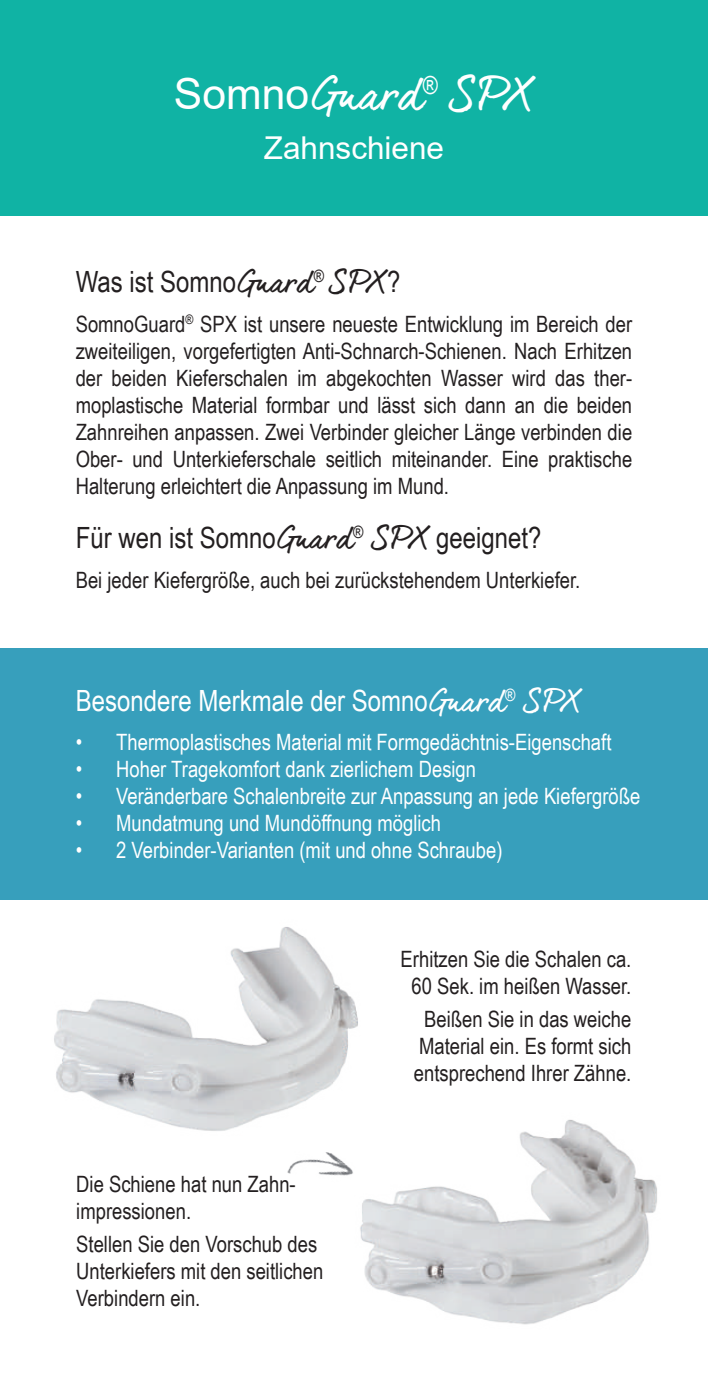
<style>
.page{position:relative;width:708px;height:1378px;background:#fff}
.page>*{position:absolute;margin:0;border:0;box-sizing:border-box;transform-origin:0 0}
.t1{font:42.75px "dear Joe 6";color:#fff}
.t2{font:31.5px "Arial";color:#fff}
.t3{font:29.25px "Arial Narrow";color:#231f20}
.t4{font:29.25px "Arial Narrow";color:#fff}
.t5{font:22.5px/27px "Arial Narrow";color:#231f20;text-align:center}
.t6{font:22.5px "Arial Narrow";color:#fff}
.s1{font-family:"Arial"}
.s2{font-family:"dear Joe 6"}
</style>
<div class="page">
<div style="left:0;top:0;width:708px;height:216px;background:#10b3a4"></div>
<div style="left:0;top:647px;width:708px;height:252px;background:#379fbc"></div>
<img style="left:287px;top:1152px;width:49px;height:24px">
<img style="left:54px;top:927px;width:304px;height:204px">
<img style="left:336px;top:1103px;width:321px;height:222px">
<h1 class="t1" style="left:174px;top:69px;width:362px"><span class="s1">Somno</span>Guard<sup>®</sup> SPX</h1>
<h2 class="t2" style="left:264px;top:126px;width:182px">Zahnschiene</h2>
<h3 class="t3" style="left:76px;top:260px;width:326px">Was ist Somno<span class="s2">Guard</span><sup>®</sup> <span class="s2">SPX</span>?</h3>
<p class="t5" style="left:76px;top:309px;width:558px;text-align:justify">SomnoGuard<sup>®</sup> SPX ist unsere neueste Entwicklung im Bereich der zweiteiligen, vorgefertigten Anti-Schnarch-Schienen. Nach Erhitzen der beiden Kieferschalen im abgekochten Wasser wird das ther&shy;moplastische Material formbar und lässt sich dann an die beiden Zahnreihen anpassen. Zwei Verbinder gleicher Länge verbinden die Ober- und Unterkieferschale seitlich miteinander. Eine praktische Halterung erleichtert die Anpassung im Mund.</p>
<h3 class="t3" style="left:76px;top:516px;width:467px">Für wen ist Somno<span class="s2">Guard</span><sup>®</sup> <span class="s2">SPX</span> geeignet?</h3>
<p class="t5" style="left:76px;top:565px;width:506px">Bei jeder Kiefergröße, auch bei zurückstehendem Unterkiefer.</p>
<h3 class="t4" style="left:76px;top:679px;width:507px">Besondere Merkmale der Somno<span class="s2">Guard</span><sup>®</sup> <span class="s2">SPX</span></h3>
<p class="t6" style="left:76px;top:726px;width:537px">• Thermoplastisches Material mit Formgedächtnis-Eigenschaft</p>
<p class="t6" style="left:76px;top:753px;width:402px">• Hoher Tragekomfort dank zierlichem Design</p>
<p class="t6" style="left:76px;top:780px;width:566px">• Veränderbare Schalenbreite zur Anpassung an jede Kiefergröße</p>
<p class="t6" style="left:76px;top:807px;width:367px">• Mundatmung und Mundöffnung möglich</p>
<p class="t6" style="left:76px;top:834px;width:428px">• 2 Verbinder-Varianten (mit und ohne Schraube)</p>
<p class="t5" style="left:76px;top:1169px;width:221px;text-align:left">Die Schiene hat nun Zahn&shy;impressionen.</p>
<p class="t5" style="left:76px;top:1230px;width:249px;text-align:left">Stellen Sie den Vorschub des<br>Unterkiefers mit den seitlichen<br>Verbindern ein.</p>
<p class="t5" style="left:401px;top:944px;width:232px">Erhitzen Sie die Schalen ca.<br>60 Sek. im heißen Wasser.</p>
<p class="t5" style="left:414px;top:1005px;width:219px">Beißen Sie in das weiche<br>Material ein. Es formt sich entsprechend Ihrer Zähne.</p>
</div>
